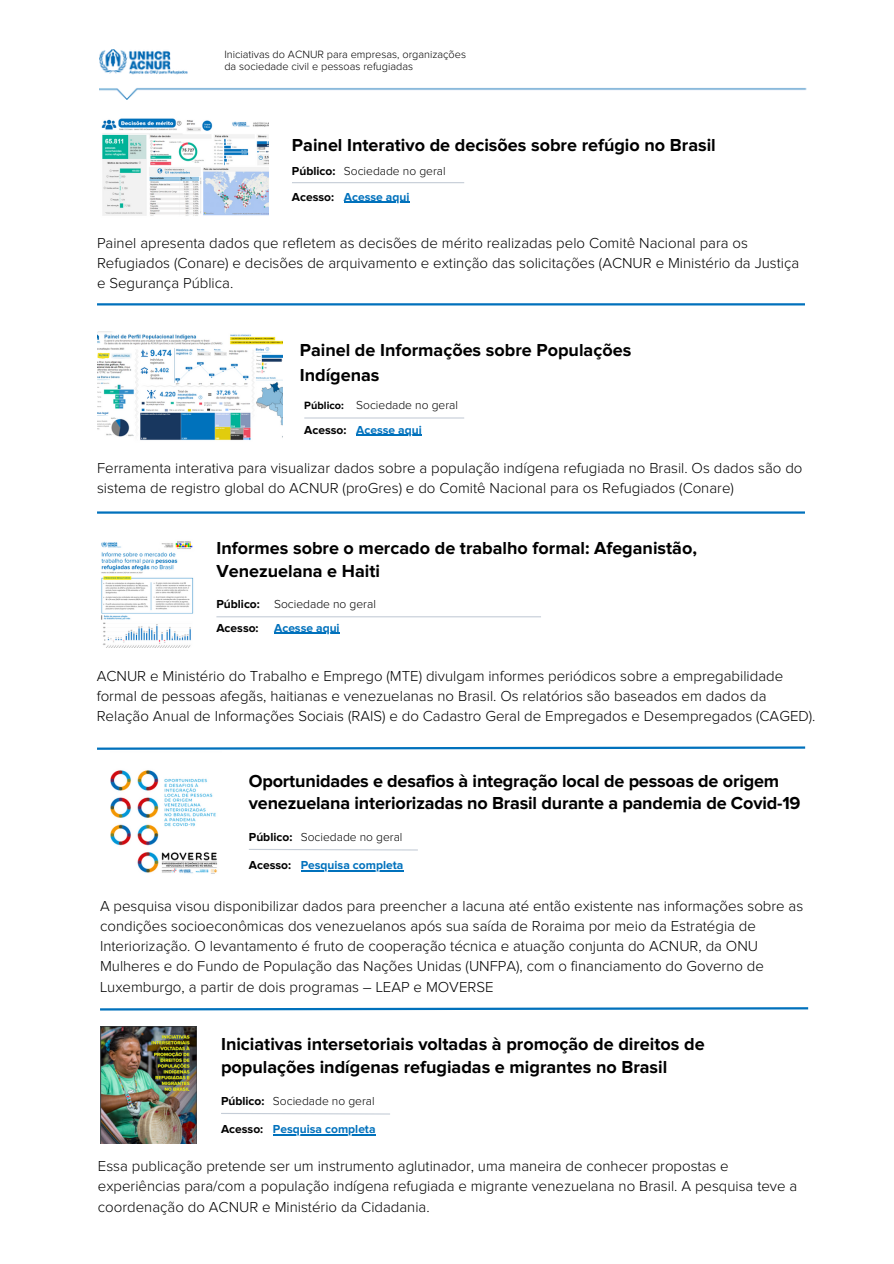
<style>
.page{position:relative;width:894px;height:1264px;background:#fff}
.page>*{position:absolute;margin:0;border:0;box-sizing:border-box;transform-origin:0 0}
.t1{font:700 18px/22.5px "Proxima Nova";color:#000}
.t2{font:300 15px/20.2px "Proxima Nova";color:#000}
.t3{font:300 12px "Proxima Nova";color:#000}
.t4{font:700 12px "Proxima Nova";color:#000}
.t5{font:700 12px "Proxima Nova";color:#0071bc}
.t6{font:300 10.95px/11.9px "Proxima Nova";color:#000}
.t7{font:700 10.95px "Proxima Nova";color:#000}
</style>
<div class="page">
<img style="left:99px;top:50px;width:708px;height:49px">
<hr style="left:97px;top:303px;width:707px;height:2px;background:#0071bc">
<hr style="left:97px;top:511px;width:707px;height:2px;background:#0071bc">
<hr style="left:304px;top:417px;width:160px;height:1px;background:#c5cdd7">
<img style="left:97px;top:331px;width:186px;height:109px">
<hr style="left:356px;top:435px;width:65px;height:1px;background:#0071bc">
<hr style="left:292px;top:182px;width:172px;height:1px;background:#c5cdd7">
<img style="left:101px;top:118px;width:167px;height:98px">
<hr style="left:344px;top:201px;width:65px;height:1px;background:#0071bc">
<hr style="left:216px;top:616px;width:325px;height:1px;background:#c5cdd7">
<hr style="left:274px;top:632px;width:65px;height:1px;background:#0071bc">
<img style="left:101px;top:541px;width:93px;height:106px">
<img style="left:110px;top:770px;width:108px;height:104px">
<svg style="left:249px;top:849px;width:169px;height:2px"></svg>
<hr style="left:300px;top:870px;width:103px;height:1px;background:#0071bc">
<svg style="left:97px;top:746px;width:709px;height:4px"></svg>
<img style="left:100px;top:1026px;width:97px;height:117px">
<svg style="left:221px;top:1113px;width:169px;height:2px"></svg>
<svg style="left:100px;top:1007px;width:709px;height:4px"></svg>
<hr style="left:273px;top:1134px;width:102px;height:1px;background:#0071bc">
<p class="t6" style="left:224px;top:49px;width:243px">Iniciativas do ACNUR para empresas, organizações da sociedade civil e pessoas refugiadas</p>
<h2 class="t1" style="left:292px;top:134px;width:425px">Painel Interativo de decisões sobre refúgio no Brasil</h2>
<h3 class="t4" style="left:292px;top:166px;width:45px">Público:</h3>
<p class="t3" style="left:344px;top:166px;width:103px">Sociedade no geral</p>
<h3 class="t4" style="left:292px;top:191px;width:44px">Acesso:</h3>
<h3 class="t5" style="left:344px;top:191px;width:67px">Acesse aqui</h3>
<h1 class="t2" style="left:97px;top:233px;width:703px">Painel apresenta dados que refletem as decisões de mérito realizadas pelo Comitê Nacional para os<br>Refugiados (Conare) e decisões de arquivamento e extinção das solicitações (ACNUR e Ministério da Justiça e Segurança Pública.</h1>
<h2 class="t1" style="left:300px;top:339px;width:333px;line-height:24.8px">Painel de Informações sobre Populações<br>Indígenas</h2>
<h3 class="t7" style="left:304px;top:400px;width:41px">Público:</h3>
<p class="t3" style="left:356px;top:399px;width:103px">Sociedade no geral</p>
<h3 class="t4" style="left:304px;top:424px;width:44px">Acesso:</h3>
<h3 class="t5" style="left:356px;top:424px;width:67px">Acesse aqui</h3>
<h1 class="t2" style="left:97px;top:458px;width:706px">Ferramenta interativa para visualizar dados sobre a população indígena refugiada no Brasil. Os dados são do sistema de registro global do ACNUR (proGres) e do Comitê Nacional para os Refugiados (Conare)</h1>
<p class="t1" style="left:216px;top:538px;width:482px">Informes sobre o mercado de trabalho formal: Afeganistão,<br>Venezuelana e Haiti</p>
<h1 class="t4" style="left:216px;top:598px;width:45px">Público:</h1>
<h3 class="t3" style="left:274px;top:598px;width:103px">Sociedade no geral</h3>
<p class="t4" style="left:216px;top:622px;width:44px">Acesso:</p>
<h3 class="t5" style="left:274px;top:622px;width:67px">Acesse aqui</h3>
<p class="t2" style="left:97px;top:666px;width:720px">ACNUR e Ministério do Trabalho e Emprego (MTE) divulgam informes periódicos sobre a empregabilidade formal de pessoas afegãs, haitianas e venezuelanas no Brasil. Os relatórios são baseados em dados da<br>Relação Anual de Informações Sociais (RAIS) e do Cadastro Geral de Empregados e Desempregados (CAGED).</p>
<h2 class="t1" style="left:249px;top:770px;width:553px">Oportunidades e desafios à integração local de pessoas de origem venezuelana interiorizadas no Brasil durante a pandemia de Covid-19</h2>
<h3 class="t4" style="left:249px;top:831px;width:45px">Público:</h3>
<p class="t3" style="left:300px;top:831px;width:103px">Sociedade no geral</p>
<h3 class="t4" style="left:249px;top:859px;width:44px">Acesso:</h3>
<p class="t5" style="left:300px;top:859px;width:104px">Pesquisa completa</p>
<h1 class="t2" style="left:100px;top:896px;width:704px">A pesquisa visou disponibilizar dados para preencher a lacuna até então existente nas informações sobre as condições socioeconômicas dos venezuelanos após sua saída de Roraima por meio da Estratégia de Interiorização. O levantamento é fruto de cooperação técnica e atuação conjunta do ACNUR, da ONU Mulheres e do Fundo de População das Nações Unidas (UNFPA), com o financiamento do Governo de Luxemburgo, a partir de dois programas – LEAP e MOVERSE</h1>
<h2 class="t1" style="left:221px;top:1033px;width:485px">Iniciativas intersetoriais voltadas à promoção de direitos de populações indígenas refugiadas e migrantes no Brasil</h2>
<h3 class="t4" style="left:221px;top:1095px;width:45px">Público:</h3>
<p class="t3" style="left:273px;top:1095px;width:103px">Sociedade no geral</p>
<h3 class="t4" style="left:221px;top:1123px;width:44px">Acesso:</h3>
<p class="t5" style="left:273px;top:1123px;width:104px">Pesquisa completa</p>
<h1 class="t2" style="left:98px;top:1156px;width:700px">Essa publicação pretende ser um instrumento aglutinador, uma maneira de conhecer propostas e experiências para/com a população indígena refugiada e migrante venezuelana no Brasil. A pesquisa teve a coordenação do ACNUR e Ministério da Cidadania.</h1>
</div>
